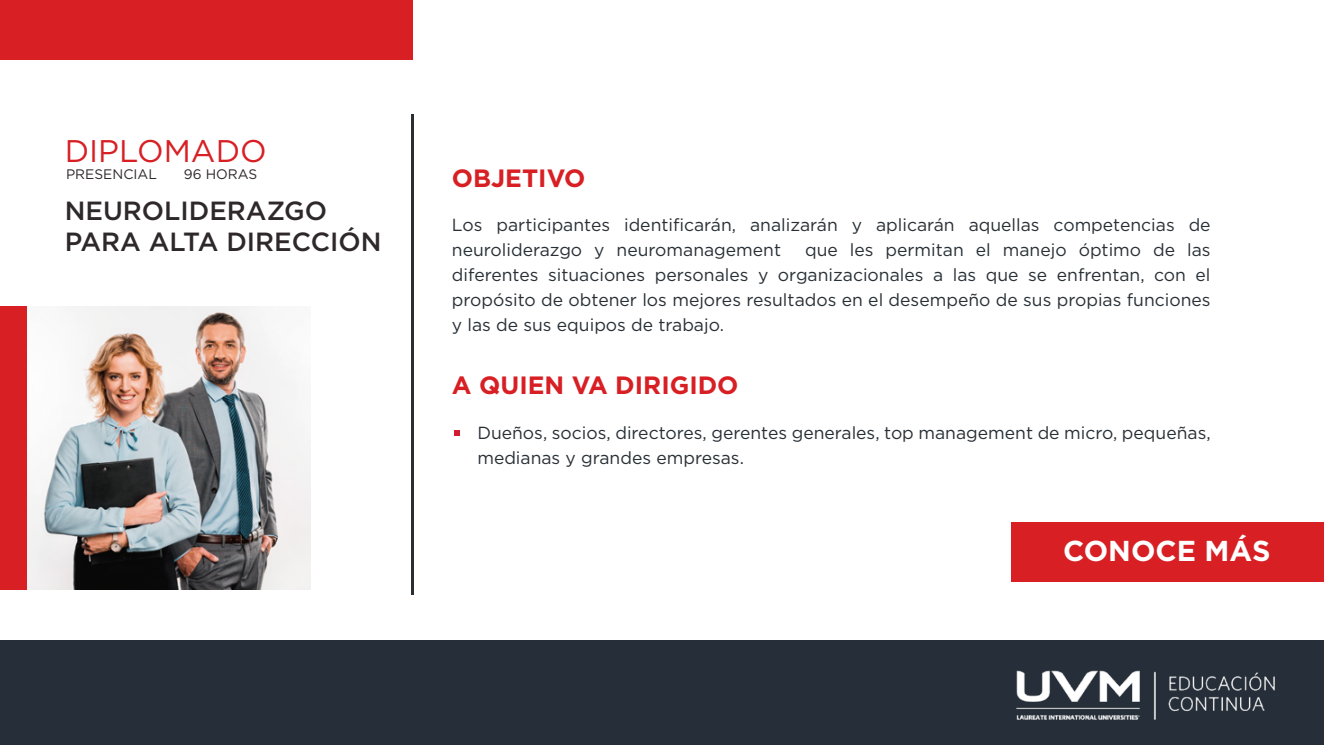
<style>
.page{position:relative;width:1324px;height:745px;background:#fff}
.page>*{position:absolute;margin:0;border:0;box-sizing:border-box;transform-origin:0 0}
.t1{font:31.25px "Gotham";color:#d71f24}
.t2{font:700 28.75px "Gotham";color:#fff}
.t3{font:500 26.25px/31.2px "Gotham";color:#2e282a}
.t4{font:700 25px "Gotham";color:#d71f24}
.t5{font:17.5px/25px "Gotham";color:#283036}
.t6{font:13.75px "Gotham";color:#2e282a}
</style>
<div class="page">
<svg style="left:454px;top:430px;width:6px;height:5px"></svg>
<div style="left:0;top:639px;width:1323px;height:105px;background:#262f39"></div>
<hr style="left:411px;top:114px;width:2px;height:480px;background:#283036">
<div style="left:0;top:306px;width:28px;height:283px;background:#d71f24"></div>
<div style="left:0;top:0;width:412px;height:59px;background:#d71f24"></div>
<div style="left:1011px;top:522px;width:312px;height:59px;background:#d71f24"></div>
<img style="left:28px;top:306px;width:283px;height:283px">
<img style="left:984px;top:639px;width:338px;height:81px">
<h1 class="t1" style="left:65px;top:131px;width:203px">DIPLOMADO</h1>
<p class="t6" style="left:66px;top:165px;width:92px">PRESENCIAL</p>
<p class="t6" style="left:184px;top:165px;width:75px">96 HORAS</p>
<h3 class="t3" style="left:65px;top:194px;width:318px">NEUROLIDERAZGO<br>PARA ALTA DIRECCIÓN</h3>
<h3 class="t4" style="left:452px;top:161px;width:135px">OBJETIVO</h3>
<p class="t5" style="left:452px;top:212px;width:760px">Los participantes identificarán, analizarán y aplicarán aquellas competencias de neuroliderazgo y neuromanagement</p>
<p class="t5" style="left:452px;top:237px;width:760px;text-align:justify;text-indent:353px">que les permitan el manejo óptimo de las diferentes situaciones personales y organizacionales a las que se enfrentan, con el propósito de obtener los mejores resultados en el desempeño de sus propias funciones y las de sus equipos de trabajo.</p>
<h3 class="t4" style="left:452px;top:368px;width:288px">A QUIEN VA DIRIGIDO</h3>
<p class="t5" style="left:477px;top:419px;width:735px">Dueños, socios, directores, gerentes generales, top management de micro, pequeñas, medianas y grandes empresas.</p>
<h2 class="t2" style="left:1063px;top:531px;width:209px">CONOCE MÁS</h2>
</div>
